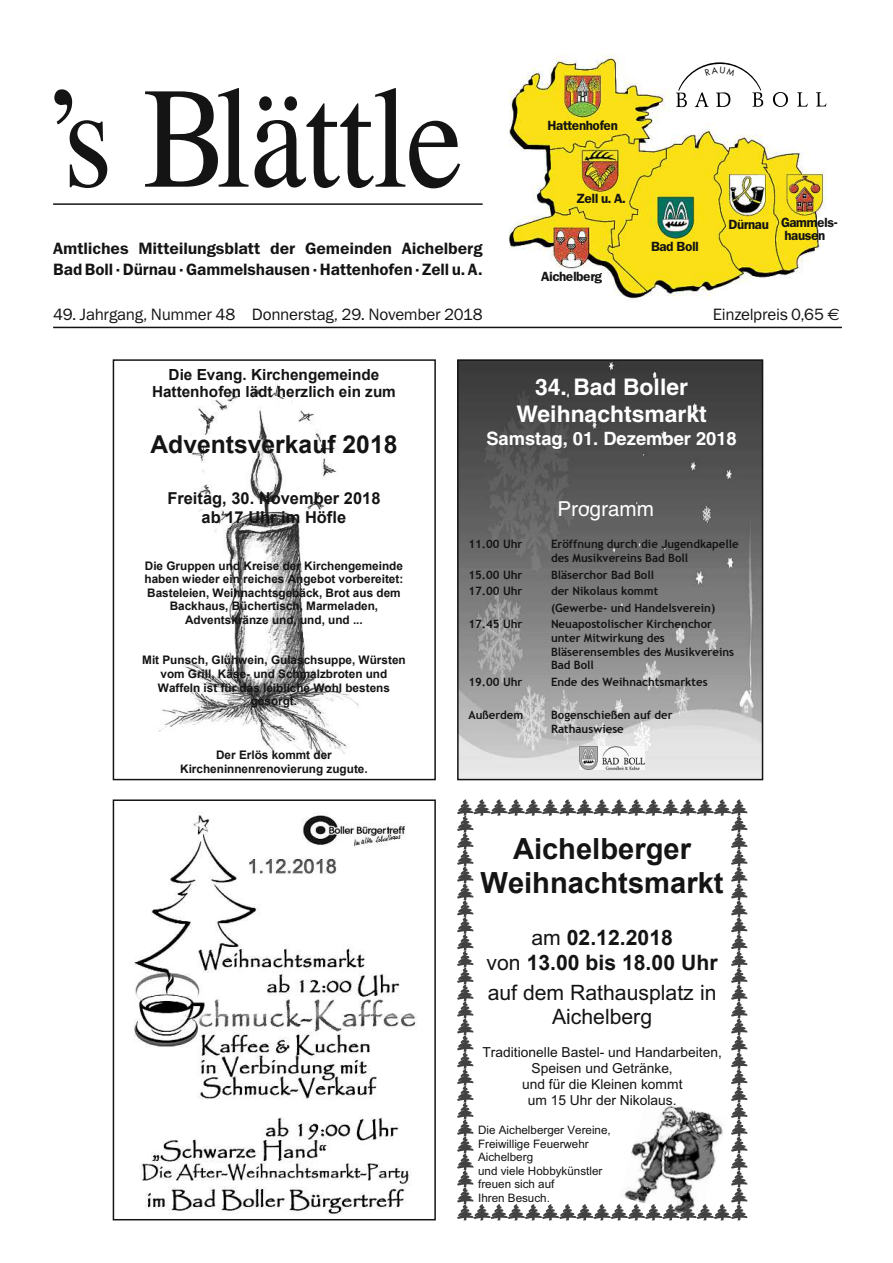
<style>
.page{position:relative;width:893px;height:1263px;background:#fff}
.page>*{position:absolute;margin:0;border:0;box-sizing:border-box;transform-origin:0 0}
.t1{font:144px "Times";letter-spacing:-.01em;color:#141414;scale:.88 1}
.t2{font:700 29.1px/33.6px "Arial";color:#141414;text-align:center}
.t3{font:700 24.75px "Arial";color:#141414}
.t4{font:700 22.95px/27.5px "Helvetica";color:#fff;text-align:center}
.t5{font:700 21.15px/24.3px "Arial";color:#141414;text-align:center}
.t6{font:21.15px/24.5px "Arial";color:#141414;text-align:center}
.t7{font:20.7px "Helvetica";color:#fff}
.t8{font:700 18.3px "Helvetica";color:#fff}
.t9{font:16.5px/21px "Franklin Gothic Demi ITC";letter-spacing:-.005em;color:#141414}
.t10{font:16.5px "Franklin Gothic Book ITC";letter-spacing:-.015em;color:#141414}
.t11{font:700 16.5px/18.9px "Arial";color:#141414;text-align:center}
.t12{font:700 15.3px/17.7px "Arial";color:#141414;text-align:center}
.t13{font:13.8px/15.9px "Arial";color:#141414;text-align:center}
.t14{font:13.05px/13px "Fra Dem";color:#141414}
.t15{font:700 11.85px/13.5px "Arial";color:#141414;text-align:center}
.t16{font:11.7px/13.4px "Arial";color:#141414}
.t17{font:700 11.55px/13.8px "Trebuchet MS";color:#141414}
.s1{font-family:"Euro Sans"}
.s2{font-weight:400}
</style>
<div class="page">
<hr style="left:53px;top:327px;width:789px;height:1px;background:#141414">
<img style="left:460px;top:362px;width:300px;height:415px">
<img style="left:579px;top:747px;width:65px;height:23px">
<div style="left:457px;top:359px;width:306px;height:421px;border:2px solid #141414"></div>
<img style="left:159px;top:384px;width:200px;height:376px">
<div style="left:113px;top:359px;width:323px;height:421px;border:2px solid #141414"></div>
<svg style="left:457px;top:799px;width:290px;height:421px"></svg>
<img style="left:133px;top:813px;width:284px;height:402px">
<div style="left:113px;top:799px;width:323px;height:421px;border:2px solid #141414"></div>
<hr style="left:53px;top:203px;width:430px;height:2px;background:#141414">
<img style="left:509px;top:54px;width:317px;height:246px">
<svg style="left:676px;top:62px;width:150px;height:46px"></svg>
<h1 class="t1" style="left:43px;top:4px;width:479px">’s Blättle</h1>
<h3 class="t9" style="left:53px;top:237px;width:431px">Amtliches Mitteilungsblatt der Gemeinden Aichelberg<br>Bad Boll · Dürnau · Gammelshausen · Hattenhofen · Zell u. A.</h3>
<p class="t14" style="left:548px;top:119px;width:71px">Hattenhofen</p>
<p class="t14" style="left:577px;top:192px;width:50px">Zell u. A.</p>
<p class="t14" style="left:541px;top:270px;width:62px">Aichelberg</p>
<p class="t14" style="left:651px;top:240px;width:49px">Bad Boll</p>
<p class="t14" style="left:785px;top:216px;width:54px;text-indent:-56px">Dürnau Gammels&shy;hausen</p>
<h3 class="t10" style="left:53px;top:303px;width:431px">49. Jahrgang, Nummer 48 Donnerstag, 29. November 2018</h3>
<h3 class="t10" style="left:713px;top:303px;width:128px">Einzelpreis 0,65 <span class="s1">€</span></h3>
<p class="t12" style="left:152px;top:365px;width:245px">Die Evang. Kirchengemeinde<br>Hattenhofen lädt herzlich ein zum</p>
<h3 class="t3" style="left:150px;top:427px;width:249px">Adventsverkauf 2018</h3>
<h3 class="t11" style="left:167px;top:489px;width:215px">Freitag, 30. November 2018 ab 17 Uhr im Höfle</h3>
<p class="t15" style="left:145px;top:559px;width:260px">Die Gruppen und Kreise der Kirchengemeinde haben wieder ein reiches Angebot vorbereitet:<br>Basteleien, Weihnachtsgebäck, Brot aus dem Backhaus, Büchertisch, Marmeladen, Adventskränze und, und, und ...</p>
<p class="t15" style="left:142px;top:654px;width:265px">Mit Punsch, Glühwein, Gulaschsuppe, Würsten vom Grill, Käse- und Schmalzbroten und Waffeln ist für das leibliche Wohl bestens gesorgt.</p>
<p class="t15" style="left:180px;top:748px;width:189px">Der Erlös kommt der<br>Kircheninnenrenovierung zugute.</p>
<h3 class="t4" style="left:516px;top:372px;width:192px">34. Bad Boller<br>Weihnachtsmarkt</h3>
<h3 class="t8" style="left:486px;top:428px;width:252px">Samstag, 01. Dezember 2018</h3>
<h3 class="t7" style="left:557px;top:497px;width:98px">Programm</h3>
<p class="t17" style="left:468px;top:537px;width:56px">11.00 Uhr</p>
<p class="t17" style="left:551px;top:537px;width:189px">Eröffnung durch die Jugendkapelle des Musikvereins Bad Boll</p>
<p class="t17" style="left:468px;top:567px;width:56px">15.00 Uhr</p>
<p class="t17" style="left:551px;top:567px;width:105px">Bläserchor Bad Boll</p>
<p class="t17" style="left:468px;top:584px;width:56px">17.00 Uhr</p>
<p class="t17" style="left:551px;top:583px;width:166px;line-height:16.5px">der Nikolaus kommt (Gewerbe- und Handelsverein)</p>
<p class="t17" style="left:468px;top:617px;width:56px">17.45 Uhr</p>
<p class="t17" style="left:551px;top:617px;width:185px">Neuapostolischer Kirchenchor unter Mitwirkung des<br>Bläserensembles des Musikvereins<br>Bad Boll</p>
<p class="t17" style="left:468px;top:675px;width:56px">19.00 Uhr</p>
<p class="t17" style="left:551px;top:675px;width:158px">Ende des Weihnachtsmarktes</p>
<p class="t17" style="left:468px;top:708px;width:56px">Außerdem</p>
<p class="t17" style="left:551px;top:708px;width:123px">Bogenschießen auf der<br>Rathauswiese</p>
<h2 class="t2" style="left:481px;top:832px;width:245px">Aichelberger<br>Weihnachtsmarkt</h2>
<h3 class="t5" style="left:487px;top:926px;width:233px"><span class="s2">am</span> 02.12.2018<br><span class="s2">von</span> 13.00 bis 18.00 Uhr</h3>
<h3 class="t6" style="left:488px;top:980px;width:230px">auf dem Rathausplatz in<br>Aichelberg</h3>
<p class="t13" style="left:482px;top:1044px;width:241px">Traditionelle Bastel- und Handarbeiten,<br>Speisen und Getränke,<br>und für die Kleinen kommt<br>um 15 Uhr der Nikolaus.</p>
<p class="t16" style="left:478px;top:1123px;width:134px">Die Aichelberger Vereine,<br>Freiwillige Feuerwehr<br>Aichelberg<br>und viele Hobbykünstler freuen sich auf<br>Ihren Besuch.</p>
</div>
